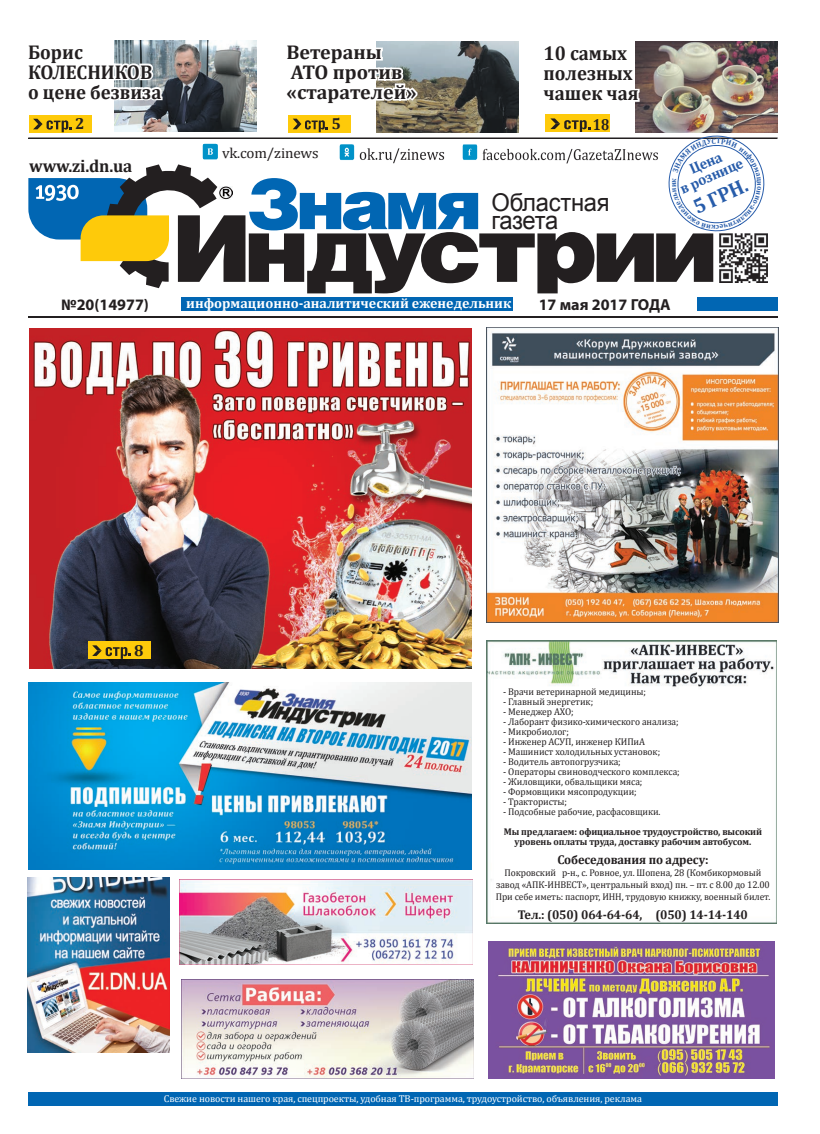
<style>
.page{position:relative;width:820px;height:1134px;background:#fff}
.page>*{position:absolute;margin:0;border:0;box-sizing:border-box;transform-origin:0 0}
.t1{font:24.5px/18px "Arial";letter-spacing:-.01em;color:#231f20}
.t2{font:700 20.6px "Cambria";color:#275caa}
.t3{font:700 20px/20px "Cambria";color:#231f20;scale:.94 1}
.t4{font:700 20px/20px "Cambria";color:#231f20}
.t5{font:700 17.6px "Cambria";letter-spacing:-.01em;color:#231f20}
.t6{font:700 16px "Myriad Pro";color:#231f20}
.t7{font:700 16px "Cambria";color:#231f20}
.t8{font:700 16px "Cambria";color:#231f20;scale:.86 1}
.t9{font:14.7px "Cambria";letter-spacing:-.01em;color:#231f20}
.t10{font:700 14.7px/14px "Cambria";color:#275caa;text-align:center}
.t11{font:700 14px "Cambria";color:#fff}
.t12{font:700 12.7px "Cambria";letter-spacing:-.01em;color:#231f20}
.t13{font:10px "Cambria";letter-spacing:-.01em;color:#fff}
.t14{font:9.8px/12px "Cambria";letter-spacing:-.01em;color:#231f20;text-align:center}
.t15{font:700 9.8px/10px "Cambria";letter-spacing:-.01em;color:#231f20;text-align:center}
.t16{font:700 7.5px "Cambria";color:#275caa}
</style>
<div class="page">
<img style="left:114px;top:41px;width:142px;height:77px">
<img style="left:377px;top:42px;width:141px;height:76px">
<svg style="left:376px;top:42px;width:43px;height:65px"></svg>
<div style="left:152px;top:298px;width:625px;height:13px;background:#0166b3"></div>
<div style="left:512px;top:297px;width:184px;height:14px;background:#fff"></div>
<div style="left:29px;top:298px;width:152px;height:13px;background:#fff"></div>
<hr style="left:28px;top:316px;width:749px;height:1px;background:#231f20">
<div style="left:28px;top:1092px;width:749px;height:13px;background:#0166b3"></div>
<div style="left:288px;top:115px;width:62px;height:17px;background:#feca0a"></div>
<div style="left:544px;top:115px;width:65px;height:17px;background:#feca0a"></div>
<img style="left:635px;top:42px;width:142px;height:76px">
<svg style="left:635px;top:42px;width:6px;height:63px"></svg>
<svg style="left:114px;top:42px;width:50px;height:63px"></svg>
<img style="left:29px;top:328px;width:442px;height:340px">
<div style="left:29px;top:115px;width:63px;height:17px;background:#feca0a"></div>
<img style="left:486px;top:327px;width:292px;height:295px">
<div style="left:88px;top:642px;width:63px;height:17px;background:#feca0a"></div>
<svg style="left:92px;top:645px;width:39px;height:14px"></svg>
<img style="left:486px;top:640px;width:290px;height:284px">
<img style="left:489px;top:941px;width:285px;height:138px">
<img style="left:29px;top:683px;width:442px;height:187px">
<img style="left:181px;top:979px;width:292px;height:99px">
<img style="left:180px;top:879px;width:292px;height:85px">
<img style="left:28px;top:877px;width:142px;height:176px">
<svg style="left:28px;top:118px;width:749px;height:175px"></svg>
<h3 class="t3" style="left:28px;top:41px;width:143px">Борис<br>КОЛЕСНИКОВ о цене безвиза</h3>
<h3 class="t4" style="left:286px;top:41px;width:132px">Ветераны<br>АТО против «старателей»</h3>
<h3 class="t3" style="left:543px;top:43px;width:103px">10 самых полезных чашек чая</h3>
<h3 class="t7" style="left:75px;top:112px;width:11px">2</h3>
<h3 class="t7" style="left:331px;top:112px;width:11px">5</h3>
<h3 class="t8" style="left:592px;top:113px;width:20px">18</h3>
<h3 class="t5" style="left:29px;top:154px;width:104px">www.zi.dn.ua</h3>
<h3 class="t9" style="left:222px;top:145px;width:98px">vk.com/zinews</h3>
<h1 class="t1" style="left:491px;top:194px;width:120px">Областная газета</h1>
<h3 class="t10" style="left:671px;top:170px;width:69px;rotate:-24deg">Цена<br>в рознице</h3>
<h2 class="t2" style="left:688px;top:194px;width:59px;rotate:-24deg">5 ГРН.</h2>
<p class="t16" style="left:764px;top:181px;width:6px;rotate:90deg">и</p>
<h3 class="t6" style="left:61px;top:295px;width:89px">№20(14977)</h3>
<h3 class="t11" style="left:186px;top:294px;width:326px">информационно-аналитический еженедельник</h3>
<h3 class="t6" style="left:538px;top:294px;width:133px">17 мая 2017 ГОДА</h3>
<h3 class="t7" style="left:134px;top:639px;width:11px">8</h3>
<p class="t14" style="left:503px;top:685px;width:144px">- Врачи ветеринарной медицины;</p>
<p class="t14" style="left:503px;top:695px;width:92px">- Главный энергетик;</p>
<p class="t14" style="left:503px;top:705px;width:72px">- Менеджер АХО;</p>
<p class="t14" style="left:503px;top:715px;width:177px">- Лаборант физико-химического анализа;</p>
<p class="t14" style="left:503px;top:725px;width:67px">- Микробиолог;</p>
<p class="t14" style="left:503px;top:735px;width:143px">- Инженер АСУП, инженер КИПиА</p>
<p class="t14" style="left:503px;top:745px;width:158px">- Машинист холодильных установок;</p>
<p class="t14" style="left:503px;top:755px;width:119px">- Водитель автопогрузчика;</p>
<p class="t14" style="left:503px;top:765px;width:178px">- Операторы свиноводческого комплекса;</p>
<p class="t14" style="left:503px;top:775px;width:141px">- Жиловщики, обвальщики мяса;</p>
<p class="t14" style="left:503px;top:785px;width:135px">- Формовщики мясопродукции;</p>
<p class="t14" style="left:503px;top:795px;width:65px">- Трактористы;</p>
<p class="t14" style="left:503px;top:805px;width:159px">- Подсобные рабочие, расфасовщики.</p>
<p class="t15" style="left:503px;top:826px;width:260px">Мы предлагаем: официальное трудоустройство, высокий уровень оплаты труда, доставку рабочим автобусом.</p>
<p class="t12" style="left:557px;top:851px;width:153px">Собеседования по адресу:</p>
<p class="t14" style="left:495px;top:867px;width:276px">Покровский р-н., с. Ровное, ул. Шопена, 28 (Комбикормовый завод «АПК-ИНВЕСТ», центральный вход) пн. – пт. с 8.00 до 12.00<br>При себе иметь: паспорт, ИНН, трудовую книжку, военный билет.</p>
<p class="t12" style="left:517px;top:906px;width:231px">Тел.: (050) 064-64-64, (050) 14-14-140</p>
<p class="t13" style="left:164px;top:1093px;width:479px">Свежие новости нашего края, спецпроекты, удобная ТВ-программа, трудоустройство, объявления, реклама</p>
</div>
